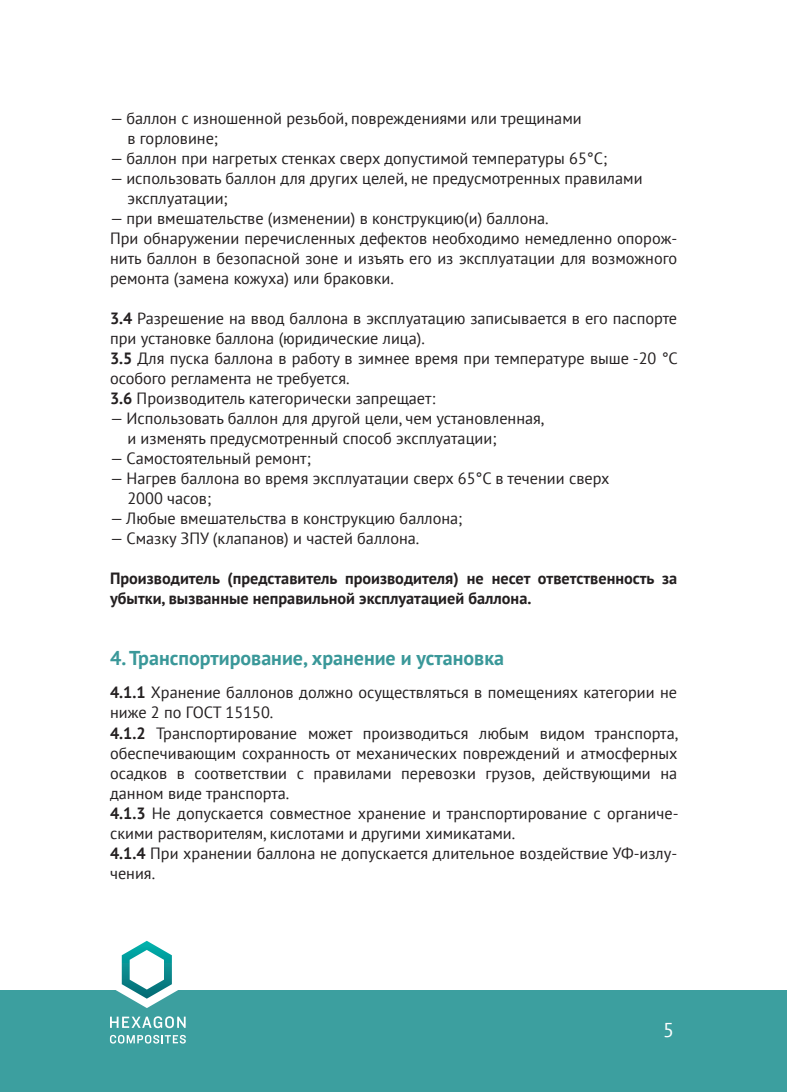
<style>
.page{position:relative;width:787px;height:1092px;background:#fff}
.page>*{position:absolute;margin:0;border:0;box-sizing:border-box;transform-origin:0 0}
.t1{font:700 20px "PT Sans";color:#3a9899}
.t2{font:20px "PT Sans";color:#fff}
.t3{font:16.25px/20px "PT Sans";color:#231f20}
.t4{font:700 16.25px/20px "PT Sans";color:#231f20}
.s1{font-weight:700}
</style>
<div class="page">
<div style="left:0;top:990px;width:787px;height:101px;background:#3c9f9f"></div>
<svg style="left:110px;top:1016px;width:76px;height:12px"></svg>
<svg style="left:110px;top:1034px;width:76px;height:9px"></svg>
<svg style="left:116px;top:940px;width:62px;height:67px"></svg>
<p class="t3" style="left:127px;top:108px;width:456px;text-indent:-17px">— баллон с изношенной резьбой, повреждениями или трещинами в горловине;</p>
<p class="t3" style="left:110px;top:148px;width:498px">— баллон при нагретых стенках сверх допустимой температуры 65°С;</p>
<p class="t3" style="left:127px;top:168px;width:516px;text-indent:-17px">— использовать баллон для других целей, не предусмотренных правилами эксплуатации;</p>
<p class="t3" style="left:110px;top:208px;width:568px">— при вмешательстве (изменении) в конструкцию(и) баллона.<br>При обнаружении перечисленных дефектов необходимо немедленно опорож&shy;нить баллон в безопасной зоне и изъять его из эксплуатации для возможного ремонта (замена кожуха) или браковки.</p>
<p class="t3" style="left:110px;top:308px;width:569px"><span class="s1">3.4</span> Разрешение на ввод баллона в эксплуатацию записывается в его паспорте при установке баллона (юридические лица).<br><span class="s1">3.5</span> Для пуска баллона в работу в зимнее время при температуре выше -20 °С особого регламента не требуется.<br><span class="s1">3.6</span> Производитель категорически запрещает:</p>
<p class="t3" style="left:127px;top:408px;width:419px;text-indent:-17px">— Использовать баллон для другой цели, чем установленная, и изменять предусмотренный способ эксплуатации;</p>
<p class="t3" style="left:110px;top:448px;width:202px">— Самостоятельный ремонт;</p>
<p class="t3" style="left:127px;top:468px;width:483px;text-indent:-17px">— Нагрев баллона во время эксплуатации сверх 65°С в течении сверх<br>2000 часов;</p>
<p class="t3" style="left:110px;top:508px;width:354px">— Любые вмешательства в конструкцию баллона;</p>
<p class="t3" style="left:110px;top:528px;width:311px">— Смазку ЗПУ (клапанов) и частей баллона.</p>
<p class="t4" style="left:110px;top:568px;width:568px">Производитель (представитель производителя) не несет ответственность за убытки, вызванные неправильной эксплуатацией баллона.</p>
<p class="t1" style="left:110px;top:644px;width:395px">4. Транспортирование, хранение и установка</p>
<p class="t3" style="left:110px;top:682px;width:570px"><span class="s1">4.1.1</span> Хранение баллонов должно осуществляться в помещениях категории не ниже 2 по ГОСТ 15150.<br><span class="s1">4.1.2</span> Транспортирование может производиться любым видом транспорта, обеспечивающим сохранность от механических повреждений и атмосферных осадков в соответствии с правилами перевозки грузов, действующими на данном виде транспорта.<br><span class="s1">4.1.3</span> Не допускается совместное хранение и транспортирование с органиче&shy;скими растворителям, кислотами и другими химикатами.<br><span class="s1">4.1.4</span> При хранении баллона не допускается длительное воздействие УФ-излу&shy;чения.</p>
<p class="t2" style="left:663px;top:1017px;width:12px">5</p>
</div>
